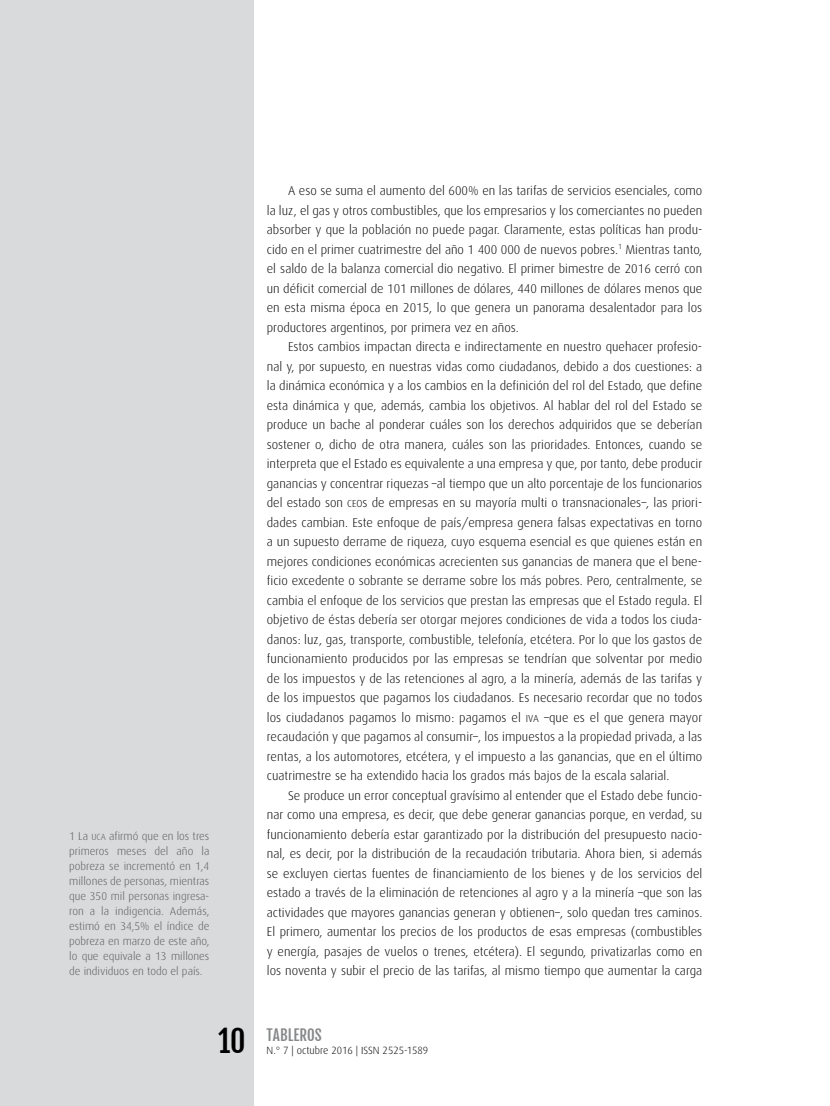
<style>
.page{position:relative;width:830px;height:1106px;background:#fff}
.page>*{position:absolute;margin:0;border:0;box-sizing:border-box;transform-origin:0 0}
.t1{font:30px "Fjalla One";color:#000}
.t2{font:15px "Fjalla One";color:#87888a}
.t3{font:300 12.75px/19.5px "Dax";color:#000;text-align:justify}
.t4{font:300 11.25px/15px "Dax";color:#58585a;text-align:justify}
.t5{font:300 10.5px "Dax";color:#000}
.s1{font-family:"Dax Light SC800";font-weight:400;font-size:9px}
.s2{font-family:"Dax Light SC800";font-weight:400}
.s3{font-family:"Dax Light SC800";font-weight:400;font-size:10.2px}
</style>
<div class="page">
<div style="left:0;top:0;width:254px;height:1106px;background:#d9dadb"></div>
<p class="t4" style="left:69px;top:828px;width:142px">1 La <span class="s1">UCA</span> afirmó que en los tres primeros meses del año la pobreza se incrementó en 1,4 millones de personas, mientras que 350 mil personas ingresa&shy;ron a la indigencia. Además, estimó en 34,5% el índice de pobreza en marzo de este año, lo que equivale a 13 millones de individuos en todo el país.</p>
<h1 class="t1" style="left:218px;top:1023px;width:29px">10</h1>
<p class="t3" style="left:267px;top:181px;width:437px;text-indent:21px">A eso se suma el aumento del 600% en las tarifas de servicios esenciales, como la luz, el gas y otros combustibles, que los empresarios y los comerciantes no pueden absorber y que la población no puede pagar. Claramente, estas políticas han produ&shy;cido en el primer cuatrimestre del año 1 400 000 de nuevos pobres.<sup>1</sup> Mientras tanto, el saldo de la balanza comercial dio negativo. El primer bimestre de 2016 cerró con un déficit comercial de 101 millones de dólares, 440 millones de dólares menos que en esta misma época en 2015, lo que genera un panorama desalentador para los productores argentinos, por primera vez en años.</p>
<p class="t3" style="left:267px;top:337px;width:437px;text-indent:21px">Estos cambios impactan directa e indirectamente en nuestro quehacer profesio&shy;nal y, por supuesto, en nuestras vidas como ciudadanos, debido a dos cuestiones: a la dinámica económica y a los cambios en la definición del rol del Estado, que define esta dinámica y que, además, cambia los objetivos. Al hablar del rol del Estado se produce un bache al ponderar cuáles son los derechos adquiridos que se deberían sostener o, dicho de otra manera, cuáles son las prioridades. Entonces, cuando se interpreta que el Estado es equivalente a una empresa y que, por tanto, debe producir ganancias y concentrar riquezas <span class="s2">–</span>al tiempo que un alto porcentaje de los funcionarios del estado son <span class="s3">CEO</span>s de empresas en su mayoría multi o transnacionales<span class="s2">–</span>, las priori&shy;dades cambian. Este enfoque de país/empresa genera falsas expectativas en torno a un supuesto derrame de riqueza, cuyo esquema esencial es que quienes están en mejores condiciones económicas acrecienten sus ganancias de manera que el bene&shy;ficio excedente o sobrante se derrame sobre los más pobres. Pero, centralmente, se cambia el enfoque de los servicios que prestan las empresas que el Estado regula. El objetivo de éstas debería ser otorgar mejores condiciones de vida a todos los ciuda&shy;danos: luz, gas, transporte, combustible, telefonía, etcétera. Por lo que los gastos de funcionamiento producidos por las empresas se tendrían que solventar por medio de los impuestos y de las retenciones al agro, a la minería, además de las tarifas y de los impuestos que pagamos los ciudadanos. Es necesario recordar que no todos los ciudadanos pagamos lo mismo: pagamos el <span class="s3">IVA</span> <span class="s2">–</span>que es el que genera mayor recaudación y que pagamos al consumir<span class="s2">–</span>, los impuestos a la propiedad privada, a las rentas, a los automotores, etcétera, y el impuesto a las ganancias, que en el último cuatrimestre se ha extendido hacia los grados más bajos de la escala salarial.</p>
<p class="t3" style="left:267px;top:785px;width:437px;text-indent:21px">Se produce un error conceptual gravísimo al entender que el Estado debe funcio&shy;nar como una empresa, es decir, que debe generar ganancias porque, en verdad, su funcionamiento debería estar garantizado por la distribución del presupuesto nacio&shy;nal, es decir, por la distribución de la recaudación tributaria. Ahora bien, si además se excluyen ciertas fuentes de financiamiento de los bienes y de los servicios del estado a través de la eliminación de retenciones al agro y a la minería <span class="s2">–</span>que son las actividades que mayores ganancias generan y obtienen<span class="s2">–</span>, solo quedan tres caminos.<br>El primero, aumentar los precios de los productos de esas empresas (combustibles y energía, pasajes de vuelos o trenes, etcétera). El segundo, privatizarlas como en los noventa y subir el precio de las tarifas, al mismo tiempo que aumentar la carga</p>
<p class="t2" style="left:266px;top:1026px;width:57px">TABLEROS</p>
<p class="t5" style="left:266px;top:1044px;width:163px">N.° 7 | octubre 2016 | ISSN 2525-1589</p>
</div>
